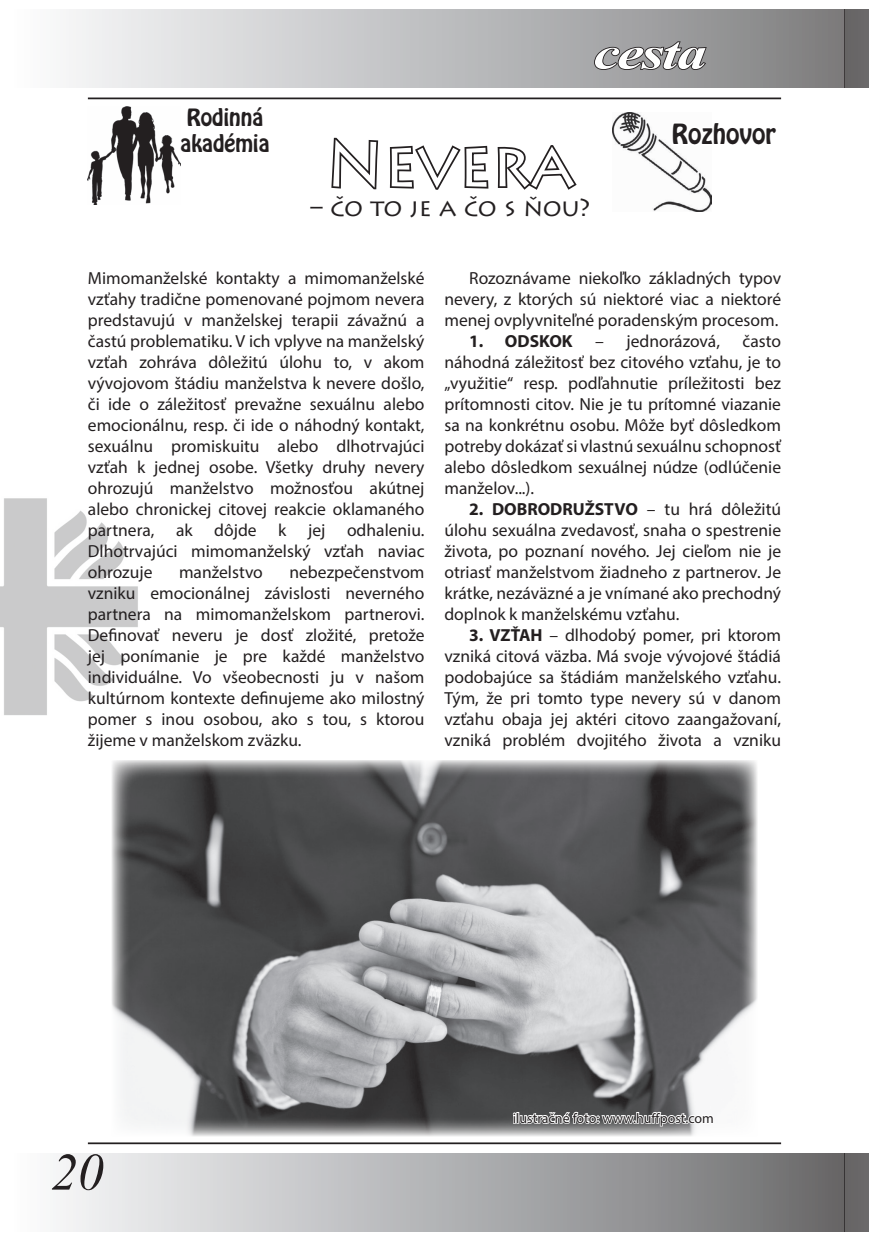
<style>
.page{position:relative;width:869px;height:1241px;background:#fff}
.page>*{position:absolute;margin:0;border:0;box-sizing:border-box;transform-origin:0 0}
.t1{font:63px "Lithos Pro";color:#fff}
.t2{font:italic 52.5px "Times New Roman";color:#231f20}
.t3{font:italic 700 45.85px "Times New Roman";letter-spacing:-.035em;color:#fff;scale:1.29 1}
.t4{font:24.5px "Lithos Pro";letter-spacing:-.015em;color:#231f20}
.t5{font:24.5px "Hobo Std";color:#231f20}
.t6{font:21px "Hobo Std";color:#231f20}
.Normálny{font:17.5px/21px "Myriad Pro";color:#231f20;text-align:justify}
.Normálny-2{font:700 17.5px "Myriad Pro";color:#231f20}
.t7{font:14px "Myriad Pro";color:#231f20}
.s1{font-weight:700}
</style>
<div class="page">
<div style="left:10px;top:10px;width:833px;height:78px;background:linear-gradient(to right,#fdfeff,#818182)"></div>
<div style="left:10px;top:1152px;width:833px;height:78px;background:linear-gradient(to right,#fdfeff,#6c6c6e)"></div>
<div style="left:843px;top:10px;width:25px;height:78px;background:#686667"></div>
<div style="left:843px;top:1152px;width:25px;height:78px;background:#686667"></div>
<img style="left:0;top:498px;width:138px;height:217px">
<hr style="left:88px;top:97px;width:692px;height:2px;background:#231f20">
<hr style="left:88px;top:1142px;width:692px;height:1px;background:#231f20">
<svg style="left:593px;top:40px;width:114px;height:31px;background:#7a797b"></svg>
<img style="left:87px;top:107px;width:93px;height:97px">
<svg style="left:177px;top:107px;width:3px;height:48px"></svg>
<img style="left:612px;top:112px;width:99px;height:100px">
<svg style="left:669px;top:120px;width:42px;height:28px"></svg>
<svg style="left:331px;top:137px;width:246px;height:53px"></svg>
<img style="left:112px;top:760px;width:645px;height:376px">
<svg style="left:512px;top:1090px;width:202px;height:53px"></svg>
<h3 class="t3" style="left:593px;top:21px;width:89px">cesta</h3>
<p class="t6" style="left:187px;top:103px;width:78px">Rodinná</p>
<p class="t6" style="left:180px;top:128px;width:91px">akadémia</p>
<p class="t5" style="left:671px;top:117px;width:106px">Rozhovor</p>
<p class="t1" style="left:326px;top:128px;width:250px">Nevera</p>
<p class="t4" style="left:310px;top:193px;width:281px">– čo to je a čo s ňou?</p>
<p class="Normálny" style="left:88px;top:267px;width:338px">Mimomanželské kontakty a mimomanželské vzťahy tradične pomenované pojmom nevera predstavujú v manželskej terapii závažnú a častú problematiku. V ich vplyve na manželský vzťah zohráva dôležitú úlohu to, v akom vývojovom štádiu manželstva k nevere došlo, či ide o záležitosť prevažne sexuálnu alebo emocionálnu, resp. či ide o náhodný kontakt, sexuálnu promiskuitu alebo dlhotrvajúci vzťah k jednej osobe. Všetky druhy nevery ohrozujú manželstvo možnosťou akútnej alebo chronickej citovej reakcie oklamaného partnera, ak dôjde k jej odhaleniu.<br>Dlhotrvajúci mimomanželský vzťah naviac ohrozuje</p>
<p class="Normálny" style="left:88px;top:561px;width:338px;text-indent:201px">nebezpečenstvom vzniku emocionálnej závislosti neverného partnera na mimomanželskom partnerovi.<br>Definovať neveru je dosť zložité, pretože jej ponímanie je pre každé manželstvo individuálne. Vo všeobecnosti ju v našom kultúrnom kontexte definujeme ako milostný pomer s inou osobou, ako s tou, s ktorou žijeme v manželskom zväzku.</p>
<p class="Normálny" style="left:179px;top:561px;width:85px">manželstvo</p>
<p class="Normálny" style="left:444px;top:267px;width:338px;text-indent:25px">Rozoznávame niekoľko základných typov nevery, z ktorých sú niektoré viac a niektoré menej ovplyvniteľné poradenským procesom.</p>
<p class="Normálny-2" style="left:469px;top:330px;width:105px">1. ODSKOK</p>
<p class="Normálny" style="left:595px;top:330px;width:126px">– jednorázová,</p>
<p class="Normálny" style="left:444px;top:330px;width:338px;text-indent:298px">často náhodná záležitosť bez citového vzťahu, je to „využitie“ resp. podľahnutie príležitosti bez prítomnosti citov. Nie je tu prítomné viazanie sa na konkrétnu osobu. Môže byť dôsledkom potreby dokázať si vlastnú sexuálnu schopnosť alebo dôsledkom sexuálnej núdze (odlúčenie manželov...).</p>
<p class="Normálny" style="left:444px;top:498px;width:338px;text-indent:25px"><span class="s1">2. DOBRODRUŽSTVO</span> – tu hrá dôležitú úlohu sexuálna zvedavosť, snaha o spestrenie života, po poznaní nového. Jej cieľom nie je otriasť manželstvom žiadneho z partnerov. Je krátke, nezáväzné a je vnímané ako prechodný doplnok k manželskému vzťahu.</p>
<p class="Normálny" style="left:444px;top:624px;width:338px;text-indent:25px"><span class="s1">3. VZŤAH</span> – dlhodobý pomer, pri ktorom vzniká citová väzba. Má svoje vývojové štádiá podobajúce sa štádiám manželského vzťahu.<br>Tým, že pri tomto type nevery sú v danom vzťahu obaja jej aktéri citovo zaangažovaní, vzniká problém dvojitého života a vzniku</p>
<p class="t2" style="left:51px;top:1135px;width:54px">20</p>
<p class="t7" style="left:512px;top:1109px;width:202px">ilustračné foto: www.huffpost.com</p>
</div>
